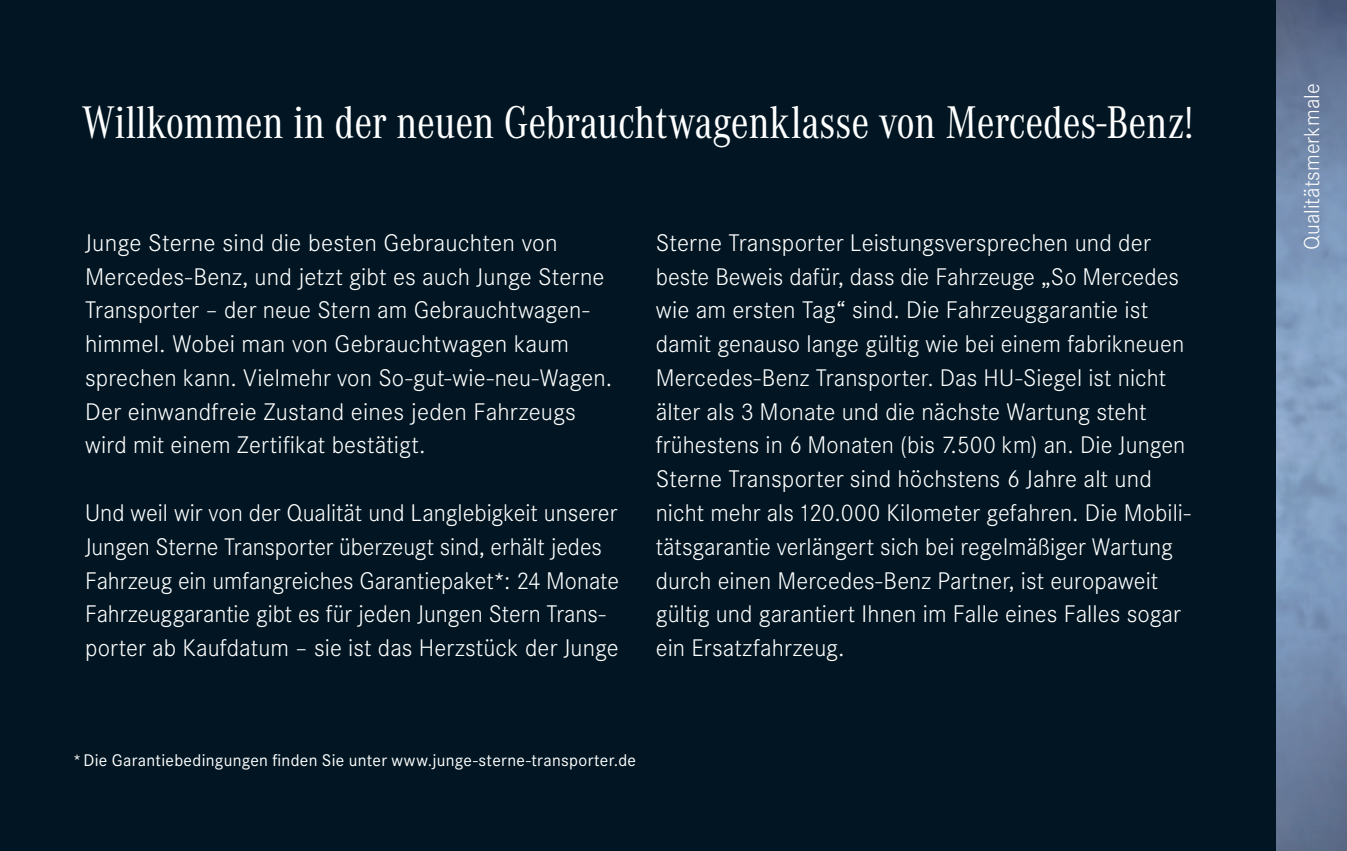
<style>
.page{position:relative;width:1347px;height:851px;background:#fff}
.page>*{position:absolute;margin:0;border:0;box-sizing:border-box;transform-origin:0 0}
.t1{font:47.5px "Corporate A Con";letter-spacing:-.005em;color:#fff}
.t2{font:300 25px/33.8px "Corporate S";color:#fff}
.t3{font:300 22.5px "Corporate S";color:#fff}
.t4{font:17.5px "Corporate S";letter-spacing:.015em;color:#fff}
</style>
<div class="page">
<div style="left:0;top:0;width:1276px;height:850px;background:#011622"></div>
<img style="left:1276px;top:0;width:70px;height:850px">
<h1 class="t1" style="left:81px;top:104px;width:1113px">Willkommen in der neuen Gebrauchtwagenklasse von Mercedes-Benz!</h1>
<p class="t2" style="left:85px;top:228px;width:528px">Junge Sterne sind die besten Gebrauchten von Mercedes-Benz, und jetzt gibt es auch Junge Sterne Transporter – der neue Stern am Gebrauchtwagen&shy;himmel. Wobei man von Gebrauchtwagen kaum sprechen kann. Vielmehr von So-gut-wie-neu-Wagen.<br>Der einwandfreie Zustand eines jeden Fahrzeugs wird mit einem Zertifikat bestätigt.</p>
<p class="t2" style="left:85px;top:498px;width:535px">Und weil wir von der Qualität und Langlebigkeit unserer Jungen Sterne Transporter überzeugt sind, erhält jedes Fahrzeug ein umfangreiches Garantie paket*: 24 Monate Fahrzeuggarantie gibt es für jeden Jungen Stern Trans&shy;porter ab Kaufdatum – sie ist das Herzstück der Junge</p>
<p class="t2" style="left:656px;top:228px;width:536px">Sterne Transporter Leistungsversprechen und der beste Beweis dafür, dass die Fahrzeuge „So Mercedes wie am ersten Tag“ sind. Die Fahrzeuggarantie ist damit genauso lange gültig wie bei einem fabrikneuen Mercedes-Benz Transporter. Das HU-Siegel ist nicht älter als 3 Monate und die nächste Wartung steht frühestens in 6 Monaten (bis 7.500 km) an. Die Jungen Sterne Transporter sind höchstens 6 Jahre alt und nicht mehr als 120.000 Kilometer gefahren. Die Mobili&shy;tätsgarantie verlängert sich bei regelmäßiger Wartung durch einen Mercedes- Benz Partner, ist europaweit gültig und garantiert Ihnen im Falle eines Falles sogar ein Ersatzfahrzeug.</p>
<p class="t4" style="left:73px;top:753px;width:564px">* Die Garantiebedingungen finden Sie unter www.junge-sterne-transporter.de</p>
<p class="t3" style="left:1302px;top:249px;width:167px;rotate:-90deg">Qualitätsmerkmale</p>
</div>
